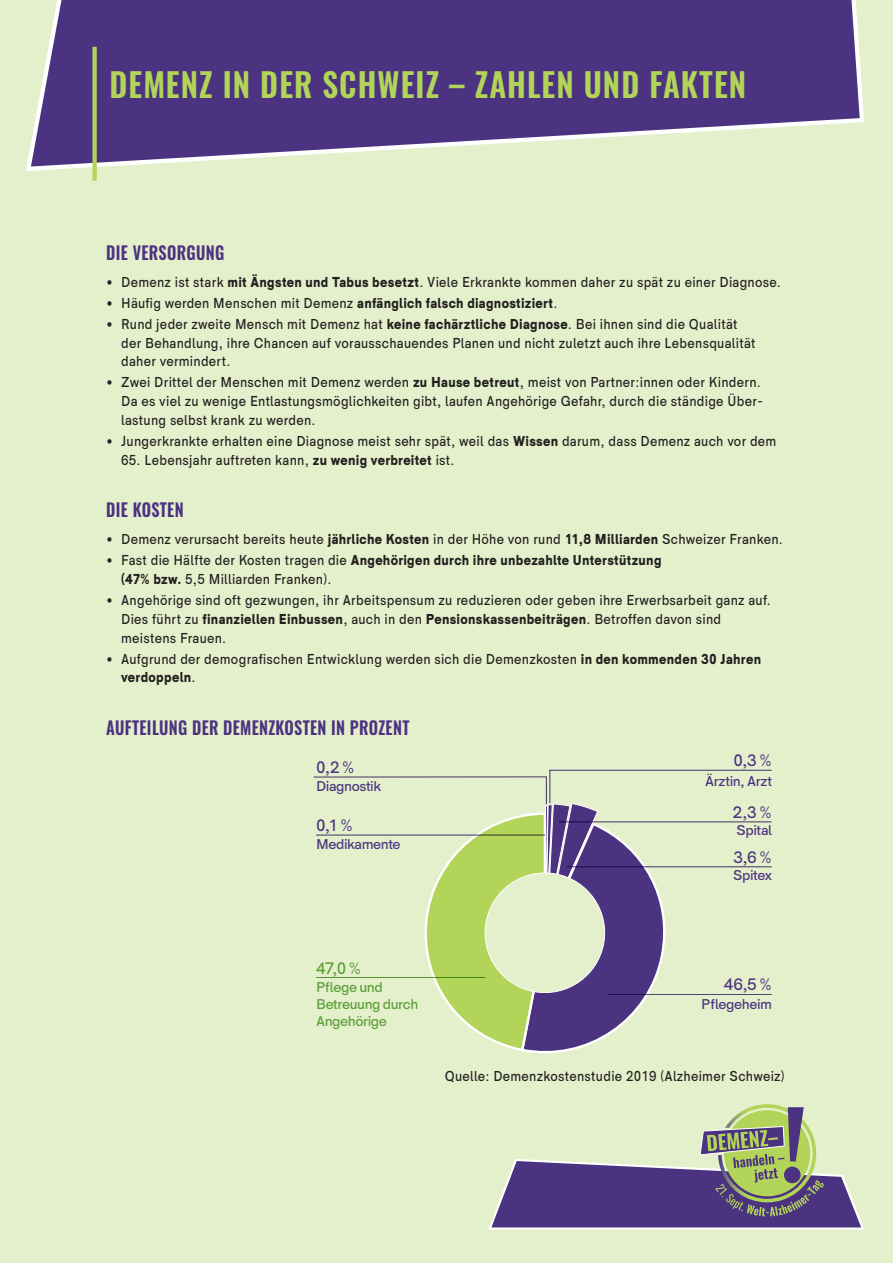
<style>
.page{position:relative;width:893px;height:1263px;background:#e4efcb}
.page>*{position:absolute;margin:0;border:0;box-sizing:border-box;transform-origin:0 0}
.t1{font:600 33px "Oswald";letter-spacing:.035em;color:#b2d458;scale:.95 1}
.Untertitel{font:600 18px "Oswald";letter-spacing:.02em;color:#4c3381;scale:.9 1}
.t2{font:500 16.8px "HK Sentiments";color:#4c3380}
.t3{font:500 16.8px "HK Sentiments";color:#5b9f37}
.Grundtext{font:500 14.55px/18.8px "HK Sentiments";letter-spacing:.02em;color:#231f20;scale:.9 1}
.t4{font:500 14.4px "HK Sentiments";letter-spacing:-.03em;color:#4c3380}
.t5{font:500 14.4px/17.2px "HK Sentiments";letter-spacing:-.03em;color:#5b9f37}
.s1{font-size:19.5px}
.s2{font-weight:900}
</style>
<div class="page">
<svg style="left:26px;top:0;width:838px;height:171px"></svg>
<svg style="left:488px;top:1104px;width:376px;height:126px"></svg>
<div style="left:92px;top:47px;width:5px;height:134px;background:#b2d458"></div>
<svg style="left:314px;top:770px;width:458px;height:284px"></svg>
<h1 class="t1" style="left:109px;top:55px;width:672px">DEMENZ IN DER SCHWEIZ – ZAHLEN UND FAKTEN</h1>
<p class="Untertitel" style="left:106px;top:236px;width:133px">DIE VERSORGUNG</p>
<p class="Grundtext" style="left:106px;top:271px;width:751px"><span class="s1">•</span> Demenz ist stark <span class="s2">mit Ängsten und Tabus besetzt</span>. Viele Erkrankte kommen daher zu spät zu einer Diagnose.</p>
<p class="Grundtext" style="left:106px;top:292px;width:503px"><span class="s1">•</span> Häufig werden Menschen mit Demenz <span class="s2">anfänglich falsch diagnostiziert</span>.</p>
<p class="Grundtext" style="left:121px;top:313px;width:706px;text-indent:-15px"><span class="s1">•</span> Rund jeder zweite Mensch mit Demenz hat <span class="s2">keine fachärztliche Diagnose</span>. Bei ihnen sind die Qualität der Behandlung, ihre Chancen auf vorausschauendes Planen und nicht zuletzt auch ihre Lebensqualität daher vermindert.</p>
<p class="Grundtext" style="left:121px;top:372px;width:715px;text-indent:-15px"><span class="s1">•</span> Zwei Drittel der Menschen mit Demenz werden <span class="s2">zu Hause betreut</span>, meist von Partner:innen oder Kindern.<br>Da es viel zu wenige Entlastungsmöglichkeiten gibt, laufen Angehörige Gefahr, durch die ständige Über&shy;lastung selbst krank zu werden.</p>
<p class="Grundtext" style="left:106px;top:430px;width:746px"><span class="s1">•</span> Jungerkrankte erhalten eine Diagnose meist sehr spät, weil das <span class="s2">Wissen</span> darum, dass Demenz auch vor dem</p>
<p class="Grundtext" style="left:121px;top:449px;width:372px">65. Lebensjahr auftreten kann, <span class="s2">zu wenig verbreitet</span> ist.</p>
<p class="Untertitel" style="left:106px;top:494px;width:87px">DIE KOSTEN</p>
<p class="Grundtext" style="left:106px;top:529px;width:753px"><span class="s1">•</span> Demenz verursacht bereits heute <span class="s2">jährliche Kosten</span> in der Höhe von rund <span class="s2">11,8 Milliarden</span> Schweizer Franken.</p>
<p class="Grundtext" style="left:121px;top:550px;width:602px;text-indent:-15px"><span class="s1">•</span> Fast die Hälfte der Kosten tragen die <span class="s2">Angehörigen durch ihre unbezahlte Unterstützung (47% bzw.</span> 5,5 Milliarden Franken).</p>
<p class="Grundtext" style="left:121px;top:590px;width:723px;text-indent:-15px"><span class="s1">•</span> Angehörige sind oft gezwungen, ihr Arbeitspensum zu reduzieren oder geben ihre Erwerbsarbeit ganz auf.<br>Dies führt zu <span class="s2">finanziellen Einbussen</span>, auch in den <span class="s2">Pensionskassenbeiträgen</span>. Betroffen davon sind meistens Frauen.</p>
<p class="Grundtext" style="left:121px;top:648px;width:712px;text-indent:-15px"><span class="s1">•</span> Aufgrund der demografischen Entwicklung werden sich die Demenzkosten <span class="s2">in den kommenden 30 Jahren verdoppeln</span>.</p>
<p class="Untertitel" style="left:106px;top:711px;width:338px">AUFTEILUNG DER DEMENZKOSTEN IN PROZENT</p>
<p class="t2" style="left:316px;top:755px;width:40px">0,2 %</p>
<p class="t4" style="left:316px;top:775px;width:67px">Diagnostik</p>
<p class="t2" style="left:316px;top:813px;width:38px">0,1 %</p>
<p class="t4" style="left:316px;top:833px;width:86px">Medikamente</p>
<p class="t3" style="left:316px;top:955px;width:47px">47,0 %</p>
<p class="t2" style="left:733px;top:748px;width:40px">0,3 %</p>
<p class="t4" style="left:705px;top:770px;width:68px">Ärztin, Arzt</p>
<p class="t2" style="left:733px;top:799px;width:40px">2,3 %</p>
<p class="t4" style="left:737px;top:819px;width:37px">Spital</p>
<p class="t2" style="left:733px;top:844px;width:40px">3,6 %</p>
<p class="t4" style="left:733px;top:864px;width:41px">Spitex</p>
<p class="t5" style="left:316px;top:977px;width:68px">Pflege und</p>
<p class="t2" style="left:724px;top:972px;width:49px">46,5 %</p>
<p class="t5" style="left:316px;top:995px;width:104px">Betreuung durch<br>Angehörige</p>
<p class="t4" style="left:701px;top:993px;width:72px">Pflegeheim</p>
<p class="Grundtext" style="left:445px;top:1065px;width:379px">Quelle: Demenzkostenstudie 2019 (Alzheimer Schweiz)</p>
</div>
